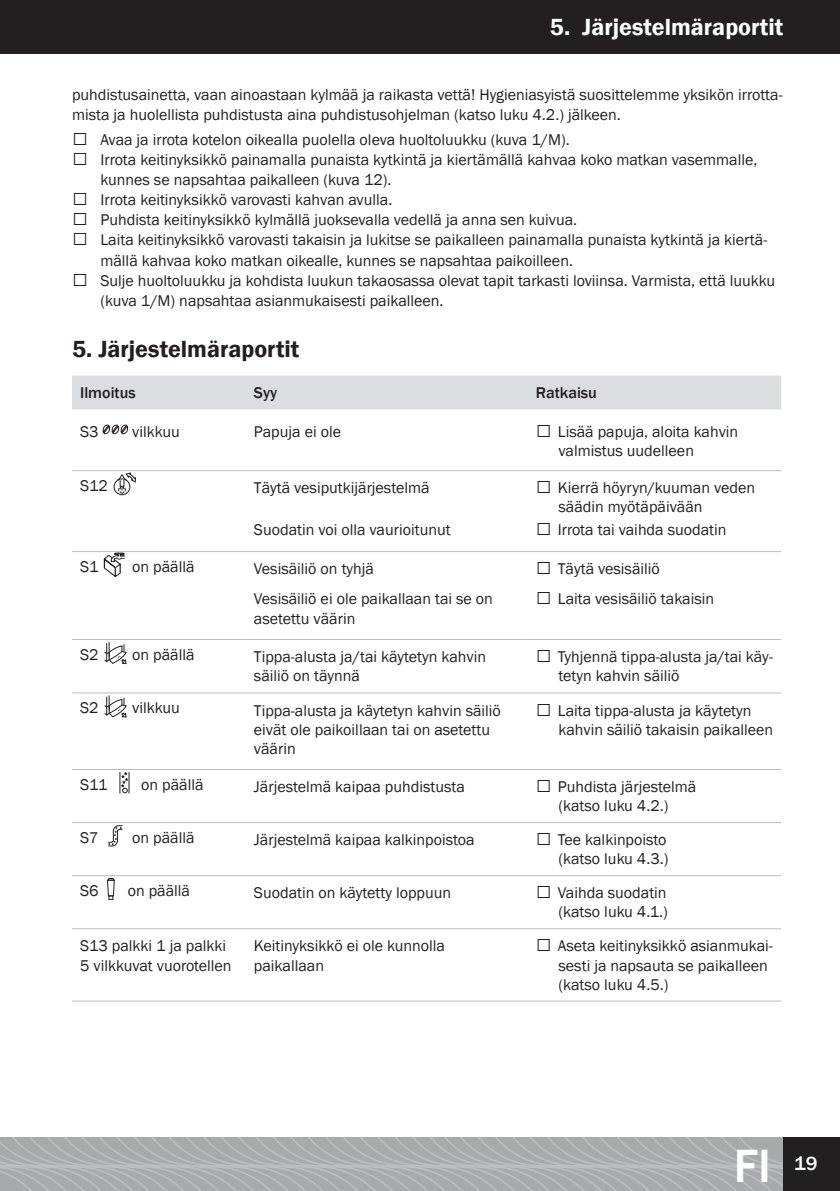
<style>
.page{position:relative;width:840px;height:1191px;background:#fff}
.page>*{position:absolute;margin:0;border:0;box-sizing:border-box;transform-origin:0 0}
.t1{font:500 48px "Franklin Gothic";color:#fff}
.t2{font:600 24px "Franklin Gothic";color:#231f20}
.t3{font:600 24px "Franklin Gothic";color:#fff}
.t4{font:500 20px "Franklin Gothic";color:#fff}
.t5{font:16px/19.2px "Franklin Gothic";color:#231f20}
.t6{font:500 16px "Franklin Gothic";color:#231f20}
</style>
<div class="page">
<div style="left:72px;top:375px;width:708px;height:34px;background:#dcdddf"></div>
<hr style="left:72px;top:470px;width:174px;height:1px;background:#bcbdc0">
<hr style="left:246px;top:470px;width:281px;height:1px;background:#bcbdc0">
<hr style="left:527px;top:470px;width:253px;height:1px;background:#bcbdc0">
<hr style="left:72px;top:551px;width:174px;height:1px;background:#bcbdc0">
<hr style="left:246px;top:551px;width:281px;height:1px;background:#bcbdc0">
<hr style="left:527px;top:551px;width:253px;height:1px;background:#bcbdc0">
<hr style="left:72px;top:639px;width:174px;height:1px;background:#bcbdc0">
<hr style="left:246px;top:639px;width:281px;height:1px;background:#bcbdc0">
<hr style="left:527px;top:639px;width:253px;height:1px;background:#bcbdc0">
<hr style="left:72px;top:692px;width:174px;height:1px;background:#bcbdc0">
<hr style="left:246px;top:692px;width:281px;height:1px;background:#bcbdc0">
<hr style="left:527px;top:692px;width:253px;height:1px;background:#bcbdc0">
<hr style="left:72px;top:769px;width:174px;height:1px;background:#bcbdc0">
<hr style="left:246px;top:769px;width:281px;height:1px;background:#bcbdc0">
<hr style="left:527px;top:769px;width:253px;height:1px;background:#bcbdc0">
<hr style="left:72px;top:822px;width:174px;height:1px;background:#bcbdc0">
<hr style="left:246px;top:822px;width:281px;height:1px;background:#bcbdc0">
<hr style="left:527px;top:822px;width:253px;height:1px;background:#bcbdc0">
<hr style="left:72px;top:875px;width:174px;height:1px;background:#bcbdc0">
<hr style="left:246px;top:875px;width:281px;height:1px;background:#bcbdc0">
<hr style="left:527px;top:875px;width:253px;height:1px;background:#bcbdc0">
<hr style="left:72px;top:928px;width:174px;height:1px;background:#bcbdc0">
<hr style="left:246px;top:928px;width:281px;height:1px;background:#bcbdc0">
<hr style="left:527px;top:928px;width:253px;height:1px;background:#bcbdc0">
<hr style="left:72px;top:1000px;width:174px;height:1px;background:#bcbdc0">
<hr style="left:246px;top:1000px;width:281px;height:1px;background:#bcbdc0">
<hr style="left:527px;top:1000px;width:253px;height:1px;background:#bcbdc0">
<svg style="left:102px;top:424px;width:26px;height:10px"></svg>
<div style="left:113px;top:478px;width:17px;height:17px;border:1px solid #231f20;border-radius:50%"></div>
<svg style="left:116px;top:472px;width:20px;height:22px"></svg>
<svg style="left:103px;top:552px;width:22px;height:25px"></svg>
<svg style="left:104px;top:642px;width:23px;height:23px"></svg>
<svg style="left:104px;top:695px;width:23px;height:23px"></svg>
<svg style="left:119px;top:772px;width:10px;height:21px"></svg>
<svg style="left:108px;top:825px;width:15px;height:22px"></svg>
<svg style="left:107px;top:878px;width:8px;height:22px"></svg>
<div style="left:0;top:0;width:839px;height:53px;background:#231f20"></div>
<svg style="left:0;top:1137px;width:782px;height:54px;background:#acadb1"></svg>
<div style="left:783px;top:1137px;width:56px;height:54px;background:#231f20"></div>
<h2 class="t3" style="left:549px;top:13px;width:235px">5. Järjestelmäraportit</h2>
<p class="t5" style="left:72px;top:85px;width:711px;line-height:20px">puhdistusainetta, vaan ainoastaan kylmää ja raikasta vettä! Hygieniasyistä suosittelemme yksikön irrotta&shy;mista ja huolellista puhdistusta aina puhdistusohjelman (katso luku 4.2.) jälkeen.</p>
<p class="t5" style="left:72px;top:131px;width:499px">➔ Avaa ja irrota kotelon oikealla puolella oleva huoltoluukku (kuva 1/M).</p>
<p class="t5" style="left:100px;top:150px;width:658px;line-height:20px;text-indent:-28px">➔ Irrota keitinyksikkö painamalla punaista kytkintä ja kiertämällä kahvaa koko matkan vasemmalle, kunnes se napsahtaa paikalleen (kuva 12).</p>
<p class="t5" style="left:72px;top:191px;width:321px">➔ Irrota keitinyksikkö varovasti kahvan avulla.</p>
<p class="t5" style="left:72px;top:211px;width:506px">➔ Puhdista keitinyksikkö kylmällä juoksevalla vedellä ja anna sen kuivua.</p>
<p class="t5" style="left:100px;top:230px;width:668px;line-height:20px;text-indent:-28px">➔ Laita keitinyksikkö varovasti takaisin ja lukitse se paikalleen painamalla punaista kytkintä ja kiertä&shy;mällä kahvaa koko matkan oikealle, kunnes se napsahtaa paikoilleen.</p>
<p class="t5" style="left:100px;top:270px;width:675px;line-height:20px;text-indent:-28px">➔ Sulje huoltoluukku ja kohdista luukun takaosassa olevat tapit tarkasti loviinsa. Varmista, että luukku (kuva 1/M) napsahtaa asianmukaisesti paikalleen.</p>
<h2 class="t2" style="left:72px;top:334px;width:229px">5. Järjestelmäraportit</h2>
<p class="t6" style="left:80px;top:383px;width:57px">Ilmoitus</p>
<p class="t6" style="left:254px;top:383px;width:25px">Syy</p>
<p class="t6" style="left:535px;top:383px;width:62px">Ratkaisu</p>
<p class="t5" style="left:80px;top:422px;width:20px">S3</p>
<p class="t5" style="left:132px;top:422px;width:49px">vilkkuu</p>
<p class="t5" style="left:254px;top:422px;width:89px">Papuja ei ole</p>
<p class="t5" style="left:558px;top:422px;width:181px;text-indent:-23px">➔ Lisää papuja, aloita kahvin valmistus uudelleen</p>
<p class="t5" style="left:80px;top:476px;width:29px">S12</p>
<p class="t5" style="left:254px;top:478px;width:177px">Täytä vesiputkijärjestelmä</p>
<p class="t5" style="left:558px;top:478px;width:198px;text-indent:-23px">➔ Kierrä höyryn/kuuman veden säädin myötäpäivään</p>
<p class="t5" style="left:254px;top:520px;width:198px">Suodatin voi olla vaurioitunut</p>
<p class="t5" style="left:535px;top:520px;width:192px">➔ Irrota tai vaihda suodatin</p>
<p class="t5" style="left:80px;top:557px;width:20px">S1</p>
<p class="t5" style="left:132px;top:557px;width:64px">on päällä</p>
<p class="t5" style="left:254px;top:559px;width:121px">Vesisäiliö on tyhjä</p>
<p class="t5" style="left:535px;top:559px;width:125px">➔ Täytä vesisäiliö</p>
<p class="t5" style="left:254px;top:590px;width:240px">Vesisäiliö ei ole paikallaan tai se on asetettu väärin</p>
<p class="t5" style="left:535px;top:590px;width:180px">➔ Laita vesisäiliö takaisin</p>
<p class="t5" style="left:80px;top:645px;width:20px">S2</p>
<p class="t5" style="left:132px;top:645px;width:64px">on päällä</p>
<p class="t5" style="left:254px;top:647px;width:233px">Tippa-alusta ja/tai käytetyn kahvin säiliö on täynnä</p>
<p class="t5" style="left:558px;top:647px;width:216px;text-indent:-23px">➔ Tyhjennä tippa-alusta ja/tai käy&shy;tetyn kahvin säiliö</p>
<p class="t5" style="left:80px;top:698px;width:20px">S2</p>
<p class="t5" style="left:132px;top:698px;width:49px">vilkkuu</p>
<p class="t5" style="left:254px;top:701px;width:248px">Tippa-alusta ja käytetyn kahvin säiliö eivät ole paikoillaan tai on asetettu väärin</p>
<p class="t5" style="left:558px;top:701px;width:216px;text-indent:-23px">➔ Laita tippa-alusta ja käytetyn kahvin säiliö takaisin paikalleen</p>
<p class="t5" style="left:80px;top:775px;width:29px">S11</p>
<p class="t5" style="left:141px;top:775px;width:64px">on päällä</p>
<p class="t5" style="left:254px;top:777px;width:212px">Järjestelmä kaipaa puhdistusta</p>
<p class="t5" style="left:535px;top:777px;width:162px;text-align:center">➔ Puhdista järjestelmä (katso luku 4.2.)</p>
<p class="t5" style="left:80px;top:828px;width:20px">S7</p>
<p class="t5" style="left:132px;top:828px;width:64px">on päällä</p>
<p class="t5" style="left:254px;top:830px;width:222px">Järjestelmä kaipaa kalkinpoistoa</p>
<p class="t5" style="left:535px;top:830px;width:134px;text-align:right">➔ Tee kalkinpoisto (katso luku 4.3.)</p>
<p class="t5" style="left:80px;top:881px;width:20px">S6</p>
<p class="t5" style="left:128px;top:881px;width:64px">on päällä</p>
<p class="t5" style="left:254px;top:883px;width:199px">Suodatin on käytetty loppuun</p>
<p class="t5" style="left:535px;top:883px;width:133px;text-align:right">➔ Vaihda suodatin (katso luku 4.1.)</p>
<p class="t5" style="left:80px;top:936px;width:153px">S13 palkki 1 ja palkki<br>5 vilkkuvat vuorotellen</p>
<p class="t5" style="left:254px;top:936px;width:192px">Keitinyksikkö ei ole kunnolla paikallaan</p>
<p class="t5" style="left:558px;top:936px;width:216px;text-indent:-23px">➔ Aseta keitinyksikkö asianmukai&shy;sesti ja napsauta se paikalleen (katso luku 4.5.)</p>
<h1 class="t1" style="left:733px;top:1136px;width:39px">FI</h1>
<p class="t4" style="left:793px;top:1151px;width:25px">19</p>
</div>
